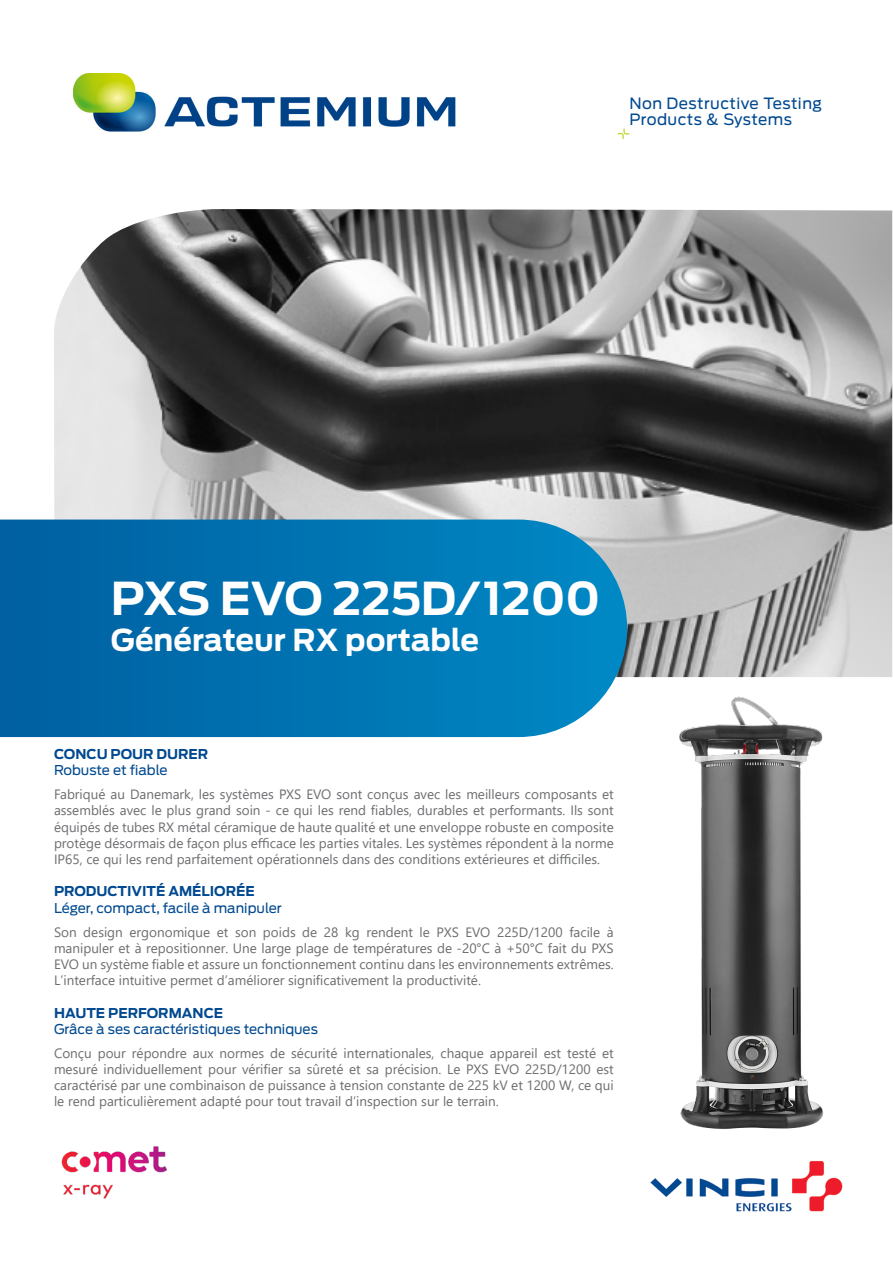
<style>
.page{position:relative;width:893px;height:1263px;background:#fff}
.page>*{position:absolute;margin:0;border:0;box-sizing:border-box;transform-origin:0 0}
.t1{font:700 45px "Antenna";color:#fff}
.t2{font:700 30px "Antenna";color:#fff}
.t3{font:15.45px "Ford Antenna";letter-spacing:.03em;color:#014990}
.t4{font:13.5px/16.2px "Segoe UI";color:#6c6d70;text-align:justify}
.t5{font:13.5px "Ford Antenna";color:#014990}
.t6{font:700 13.5px "Antenna";color:#014990}
</style>
<div class="page">
<img style="left:54px;top:209px;width:838px;height:468px">
<svg style="left:0;top:519px;width:627px;height:218px;background:#0877b3"></svg>
<img style="left:73px;top:73px;width:383px;height:59px">
<img style="left:61px;top:1146px;width:106px;height:53px">
<img style="left:679px;top:696px;width:144px;height:433px">
<img style="left:650px;top:1160px;width:193px;height:52px">
<svg style="left:618px;top:129px;width:11px;height:10px"></svg>
<p class="t3" style="left:629px;top:90px;width:194px">Non Destructive Testing</p>
<p class="t3" style="left:629px;top:106px;width:164px">Products &amp; Systems</p>
<p class="t1" style="left:111px;top:571px;width:491px">PXS EVO 225D/1200</p>
<p class="t2" style="left:111px;top:622px;width:369px">Générateur RX portable</p>
<p class="t6" style="left:54px;top:746px;width:156px">CONCU POUR DURER</p>
<p class="t5" style="left:54px;top:759px;width:115px">Robuste et fiable</p>
<p class="t4" style="left:54px;top:785px;width:561px">Fabriqué au Danemark, les systèmes PXS EVO sont conçus avec les meilleurs composants et assemblés avec le plus grand soin - ce qui les rend fiables, durables et performants. Ils sont équipés de tubes RX métal céramique de haute qualité et une enveloppe robuste en composite protège désormais de façon plus efficace les parties vitales. Les systèmes répondent à la norme IP65, ce qui les rend parfaitement opérationnels dans des conditions extérieures et difficiles.</p>
<p class="t6" style="left:54px;top:883px;width:202px">PRODUCTIVITÉ AMÉLIORÉE</p>
<p class="t5" style="left:54px;top:896px;width:229px">Léger, compact, facile à manipuler</p>
<p class="t4" style="left:54px;top:922px;width:561px">Son design ergonomique et son poids de 28 kg rendent le PXS EVO 225D/1200 facile à manipuler et à repositionner. Une large plage de températures de -20°C à +50°C fait du PXS EVO un système fiable et assure un fonctionnement continu dans les environnements extrêmes.<br>L’interface intuitive permet d’améliorer significativement la productivité.</p>
<p class="t6" style="left:54px;top:1005px;width:171px">HAUTE PERFORMANCE</p>
<p class="t5" style="left:54px;top:1017px;width:265px">Grâce à ses caractéristiques techniques</p>
<p class="t4" style="left:54px;top:1044px;width:561px">Conçu pour répondre aux normes de sécurité internationales, chaque appareil est testé et mesuré individuellement pour vérifier sa sûreté et sa précision. Le PXS EVO 225D/1200 est caractérisé par une combinaison de puissance à tension constante de 225 kV et 1200 W, ce qui le rend particulièrement adapté pour tout travail d’inspection sur le terrain.</p>
</div>
